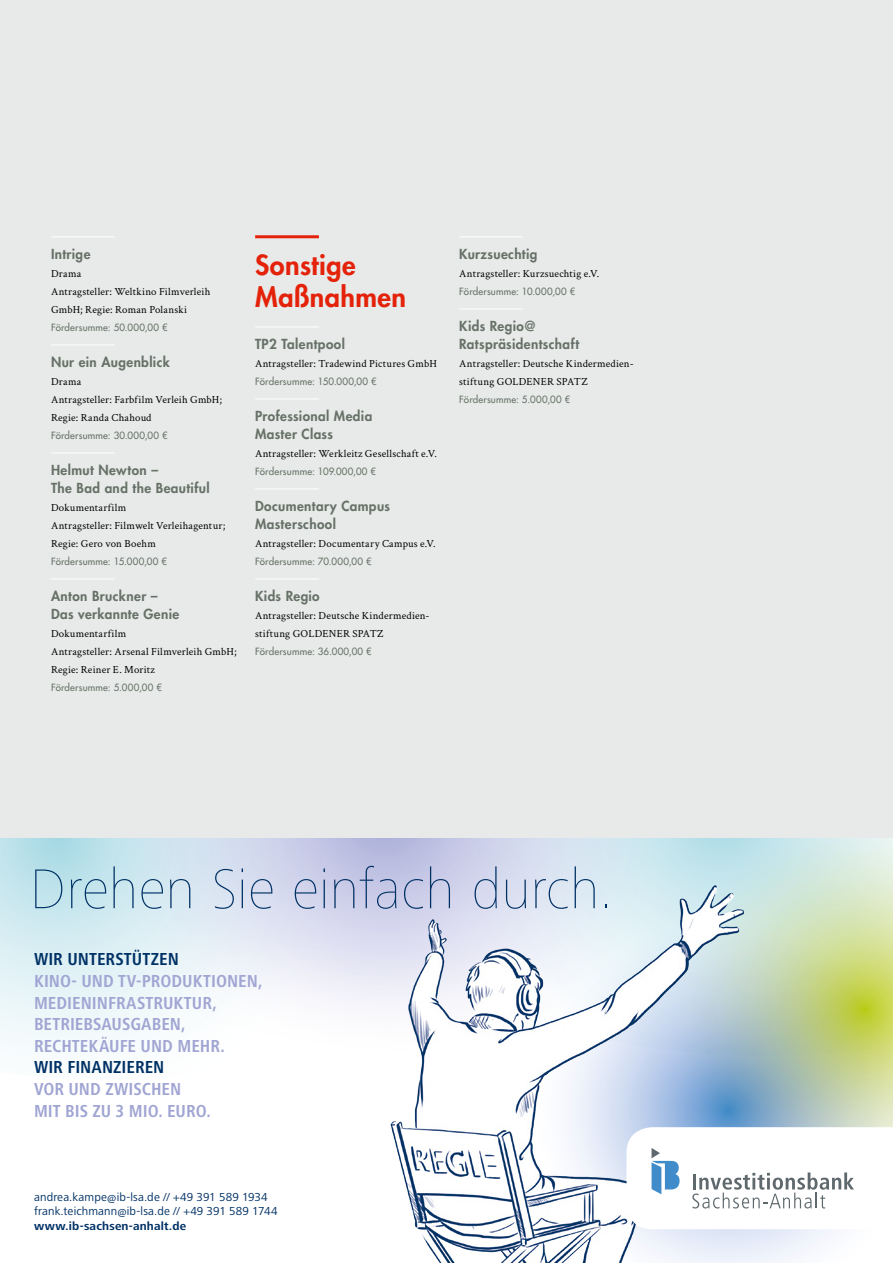
<style>
.page{position:relative;width:893px;height:1263px;background:#e7eae8}
.page>*{position:absolute;margin:0;border:0;box-sizing:border-box;transform-origin:0 0}
.t1{font:900 58.05px "Frutiger Next Pro";color:#003165}
.t2{font:800 27px/31.5px "Futura Std";letter-spacing:.02em;color:#e4220a}
.t3{font:700 condensed 18px/21.6px "Frutiger Next LT";color:#a0a5d3}
.t4{font:700 condensed 18px "Frutiger Next LT";color:#003165}
.t5{font:800 13.5px/18px "Futura Std";letter-spacing:.03em;color:#677168}
.t6{font:12px/14.4px "Frutiger Next LT";letter-spacing:.01em;color:#003165}
.t7{font:700 12px "Frutiger Next LT";letter-spacing:.015em;color:#003165}
.t8{font:10.8px/18px "Crimson Text";letter-spacing:.02em;color:#000}
.t9{font:500 9.75px "Futura Std";letter-spacing:.02em;color:#677168}
</style>
<div class="page">
<hr style="left:51px;top:237px;width:64px;height:1px;background:#fff">
<hr style="left:51px;top:345px;width:64px;height:1px;background:#fff">
<hr style="left:51px;top:453px;width:64px;height:1px;background:#fff">
<hr style="left:51px;top:579px;width:64px;height:1px;background:#fff">
<hr style="left:255px;top:235px;width:64px;height:3px;background:#e4220a">
<hr style="left:255px;top:327px;width:64px;height:1px;background:#fff">
<hr style="left:255px;top:399px;width:64px;height:1px;background:#fff">
<hr style="left:255px;top:489px;width:64px;height:1px;background:#fff">
<hr style="left:255px;top:579px;width:64px;height:1px;background:#fff">
<hr style="left:459px;top:237px;width:64px;height:1px;background:#fff">
<hr style="left:459px;top:309px;width:64px;height:1px;background:#fff">
<div style="left:0;top:838px;width:893px;height:425px;background:#fff"></div>
<svg style="left:807px;top:1056px;width:86px;height:71px;background:#c8d4ac"></svg>
<svg style="left:0;top:838px;width:893px;height:213px"></svg>
<img style="left:334px;top:838px;width:473px;height:425px">
<svg style="left:626px;top:1127px;width:228px;height:102px"></svg>
<p class="t5" style="left:51px;top:245px;width:41px">Intrige</p>
<p class="t8" style="left:51px;top:264px;width:161px">Drama<br>Antragsteller: Weltkino Filmverleih<br>GmbH; Regie: Roman Polanski</p>
<p class="t9" style="left:51px;top:321px;width:118px">Fördersumme: 50.000,00 €</p>
<p class="t5" style="left:51px;top:353px;width:120px">Nur ein Augenblick</p>
<p class="t8" style="left:51px;top:372px;width:172px">Drama<br>Antragsteller: Farbfilm Verleih GmbH;<br>Regie: Randa Chahoud</p>
<p class="t9" style="left:51px;top:429px;width:118px">Fördersumme: 30.000,00 €</p>
<p class="t5" style="left:51px;top:461px;width:160px">Helmut Newton –<br>The Bad and the Beautiful</p>
<p class="t8" style="left:51px;top:498px;width:176px">Dokumentarfilm<br>Antragsteller: Filmwelt Verleihagentur;<br>Regie: Gero von Boehm</p>
<p class="t9" style="left:51px;top:555px;width:118px">Fördersumme: 15.000,00 €</p>
<p class="t5" style="left:51px;top:587px;width:130px">Anton Bruckner –<br>Das verkannte Genie</p>
<p class="t8" style="left:51px;top:624px;width:187px">Dokumentarfilm<br>Antragsteller: Arsenal Filmverleih GmbH;<br>Regie: Reiner E. Moritz</p>
<p class="t9" style="left:51px;top:681px;width:113px">Fördersumme: 5.000,00 €</p>
<h2 class="t2" style="left:255px;top:249px;width:153px">Sonstige<br>Maßnahmen</h2>
<p class="t5" style="left:255px;top:335px;width:91px">TP2 Talentpool</p>
<p class="t8" style="left:255px;top:354px;width:183px">Antragsteller: Tradewind Pictures GmbH</p>
<p class="t9" style="left:255px;top:375px;width:123px">Fördersumme: 150.000,00 €</p>
<p class="t5" style="left:255px;top:407px;width:119px">Professional Media<br>Master Class</p>
<p class="t8" style="left:255px;top:444px;width:183px">Antragsteller: Werkleitz Gesellschaft e.V.</p>
<p class="t9" style="left:255px;top:465px;width:123px">Fördersumme: 109.000,00 €</p>
<p class="t5" style="left:255px;top:497px;width:136px">Documentary Campus<br>Masterschool</p>
<p class="t8" style="left:255px;top:534px;width:182px">Antragsteller: Documentary Campus e.V.</p>
<p class="t9" style="left:255px;top:555px;width:118px">Fördersumme: 70.000,00 €</p>
<p class="t5" style="left:255px;top:587px;width:66px">Kids Regio</p>
<p class="t8" style="left:255px;top:606px;width:176px">Antragsteller: Deutsche Kindermedien&shy;stiftung GOLDENER SPATZ</p>
<p class="t9" style="left:255px;top:645px;width:118px">Fördersumme: 36.000,00 €</p>
<p class="t5" style="left:459px;top:245px;width:80px">Kurzsuechtig</p>
<p class="t8" style="left:459px;top:264px;width:142px">Antragsteller: Kurzsuechtig e.V.</p>
<p class="t9" style="left:459px;top:285px;width:118px">Fördersumme: 10.000,00 €</p>
<p class="t5" style="left:459px;top:317px;width:121px">Kids Regio@<br>Ratspräsidentschaft</p>
<p class="t8" style="left:459px;top:354px;width:176px">Antragsteller: Deutsche Kindermedien&shy;stiftung GOLDENER SPATZ</p>
<p class="t9" style="left:459px;top:393px;width:113px">Fördersumme: 5.000,00 €</p>
<h1 class="t1" style="left:30px;top:856px;width:585px">Drehen Sie einfach durch.</h1>
<h3 class="t4" style="left:34px;top:949px;width:146px">WIR UNTERSTÜTZEN</h3>
<h3 class="t3" style="left:34px;top:970px;width:230px">KINO- UND TV-PRODUKTIONEN,<br>MEDIENINFRASTRUKTUR,<br>BETRIEBSAUSGABEN,<br>RECHTEKÄUFE UND MEHR.</h3>
<h3 class="t4" style="left:34px;top:1057px;width:132px">WIR FINANZIEREN</h3>
<h3 class="t3" style="left:34px;top:1078px;width:178px">VOR UND ZWISCHEN<br>MIT BIS ZU 3 MIO. EURO.</h3>
<p class="t6" style="left:34px;top:1190px;width:245px">andrea.kampe@ib-lsa.de // +49 391 589 1934 frank.teichmann@ib-lsa.de // +49 391 589 1744</p>
<p class="t7" style="left:34px;top:1219px;width:154px">www.ib-sachsen-anhalt.de</p>
</div>
